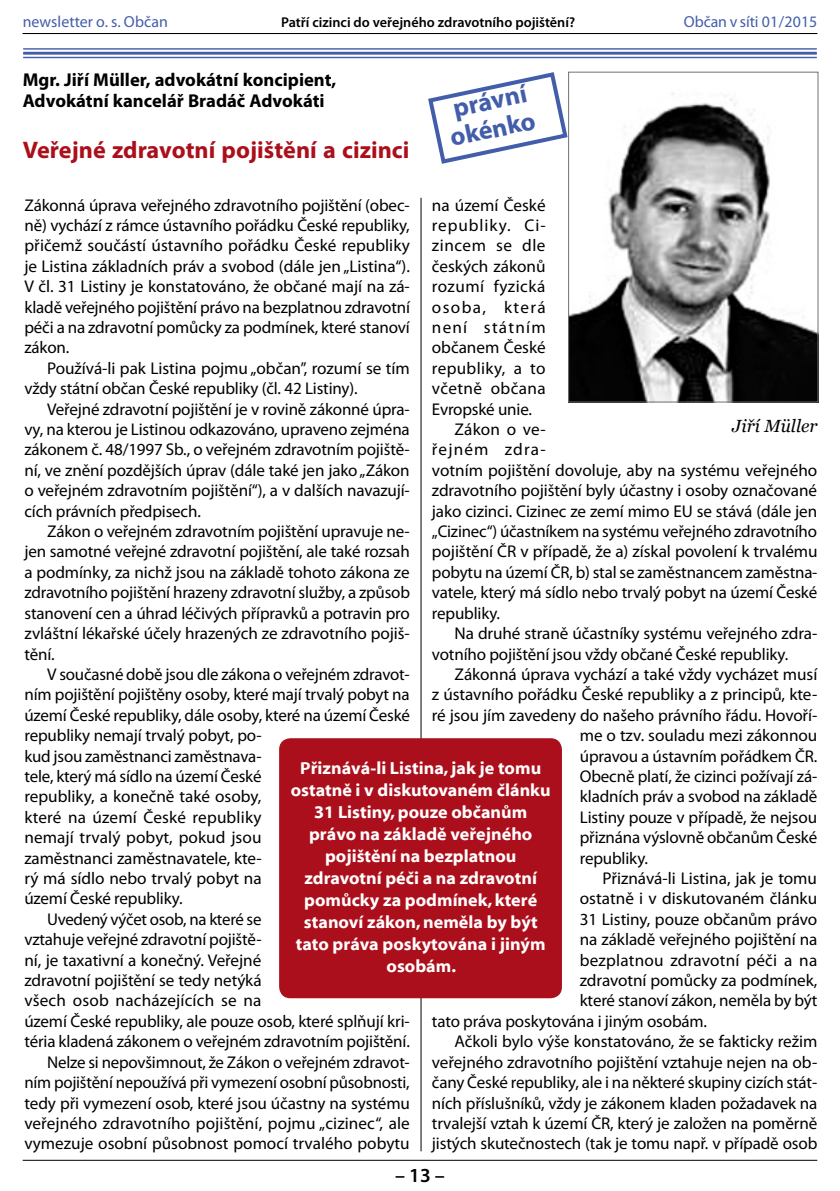
<style>
.page{position:relative;width:840px;height:1191px;background:#fff}
.page>*{position:absolute;margin:0;border:0;box-sizing:border-box;transform-origin:0 0}
.t1{font:700 26px/28px "Myriad Pro";color:#425daa;text-align:center}
.t2{font:700 24px "Myriad Pro";color:#ab0f1b}
.t3{font:600 20px "Myriad Pro";color:#000}
.t4{font:700 18.6px/20.8px "Myriad Pro";color:#000}
.t5{font:17.6px/22px "Myriad Bd Web";color:#fff;text-align:center}
.t6{font:italic 17.6px "Georgia";color:#000}
.t7{font:17px/20.4px "Myriad Pro";letter-spacing:-.01em;color:#000;text-align:justify}
.t8{font:17px "Myriad Pro";letter-spacing:.01em;color:#000}
.t9{font:17px "Myriad Pro";letter-spacing:.03em;color:#000}
.t10{font:17px "Myriad Pro";letter-spacing:.07em;color:#000}
.t11{font:17px "Myriad Pro";letter-spacing:.055em;color:#000}
.t12{font:17px "Myriad Pro";letter-spacing:.02em;color:#000}
.t13{font:17px "Myriad Pro";letter-spacing:.025em;color:#000}
.t14{font:17px "Myriad Pro";letter-spacing:.08em;color:#000}
.t15{font:16px "Myriad Pro";letter-spacing:.005em;color:#425daa}
.t16{font:600 14.2px "Myriad Pro";color:#000}
</style>
<div class="page">
<hr style="left:23px;top:1159px;width:793px;height:1px;background:#000">
<hr style="left:23px;top:33px;width:793px;height:1px;background:#000">
<hr style="left:420px;top:198px;width:1px;height:953px;background:#000">
<hr style="left:23px;top:48px;width:793px;height:2px;background:#425daa">
<hr style="left:23px;top:52px;width:793px;height:3px;background:#425daa">
<hr style="left:23px;top:57px;width:793px;height:1px;background:#425daa">
<svg style="left:428px;top:71px;width:141px;height:93px"></svg>
<img style="left:570px;top:93px;width:245px;height:307px">
<div style="left:568px;top:72px;width:249px;height:330px;border:1px solid #707172"></div>
<div style="left:279px;top:738px;width:282px;height:260px;background:#ab0f1b;border-radius:11px"></div>
<p class="t15" style="left:23px;top:12px;width:147px">newsletter o. s. Občan</p>
<p class="t16" style="left:281px;top:13px;width:295px">Patří cizinci do veřejného zdravotního pojištění?</p>
<p class="t15" style="left:683px;top:12px;width:135px">Občan v síti 01/2015</p>
<p class="t4" style="left:23px;top:69px;width:315px">Mgr. Jiří Müller, advokátní koncipient,<br>Advokátní kancelář Bradáč Advokáti</p>
<h2 class="t2" style="left:23px;top:134px;width:388px">Veřejné zdravotní pojištění a cizinci</h2>
<h1 class="t1" style="left:441px;top:96px;width:88px;rotate:-12deg">právní okénko</h1>
<p class="t7" style="left:431px;top:194px;width:115px">na území České</p>
<p class="t11" style="left:431px;top:215px;width:115px">republiky. Ci-</p>
<p class="t9" style="left:431px;top:235px;width:115px">zincem se dle</p>
<p class="t7" style="left:431px;top:256px;width:115px">českých zákonů</p>
<p class="t9" style="left:431px;top:276px;width:115px">rozumí fyzická</p>
<p class="t14" style="left:431px;top:296px;width:115px">osoba, která</p>
<p class="t10" style="left:431px;top:317px;width:115px">není státním</p>
<p class="t7" style="left:431px;top:337px;width:115px">občanem České</p>
<p class="t12" style="left:431px;top:358px;width:115px">republiky, a to</p>
<p class="t13" style="left:431px;top:378px;width:115px">včetně občana</p>
<p class="t7" style="left:431px;top:398px;width:102px">Evropské unie.</p>
<p class="t7" style="left:454px;top:419px;width:92px">Zákon o ve-</p>
<p class="t10" style="left:431px;top:439px;width:115px">řejném zdra-</p>
<p class="t7" style="left:431px;top:460px;width:386px">votním pojištění dovoluje, aby na systému veřejného</p>
<p class="t7" style="left:431px;top:480px;width:386px">zdravotního pojištění byly účastny i osoby označované</p>
<p class="t7" style="left:431px;top:500px;width:386px">jako cizinci. Cizinec ze zemí mimo EU se stává (dále jen</p>
<p class="t7" style="left:431px;top:521px;width:386px">„Cizinec“) účastníkem na systému veřejného zdravotního</p>
<p class="t7" style="left:431px;top:541px;width:387px">pojištění ČR v případě, že a) získal povolení k trvalému</p>
<p class="t7" style="left:431px;top:562px;width:386px">pobytu na území ČR, b) stal se zaměstnancem zaměstna-</p>
<p class="t7" style="left:431px;top:582px;width:386px">vatele, který má sídlo nebo trvalý pobyt na území České</p>
<p class="t7" style="left:431px;top:602px;width:70px">republiky.</p>
<p class="t7" style="left:454px;top:623px;width:364px">Na druhé straně účastníky systému veřejného zdra-</p>
<p class="t7" style="left:431px;top:643px;width:357px">votního pojištění jsou vždy občané České republiky.</p>
<p class="t7" style="left:454px;top:664px;width:364px">Zákonná úprava vychází a také vždy vycházet musí</p>
<p class="t7" style="left:431px;top:684px;width:386px">z ústavního pořádku České republiky a z principů, kte-</p>
<p class="t7" style="left:431px;top:704px;width:386px">ré jsou jím zavedeny do našeho právního řádu. Hovoří-</p>
<p class="t7" style="left:579px;top:725px;width:239px">me o tzv. souladu mezi zákonnou</p>
<p class="t7" style="left:579px;top:745px;width:239px">úpravou a ústavním pořádkem ČR.</p>
<p class="t7" style="left:579px;top:766px;width:239px">Obecně platí, že cizinci požívají zá-</p>
<p class="t7" style="left:579px;top:786px;width:239px">kladních práv a svobod na základě</p>
<p class="t7" style="left:579px;top:806px;width:239px">Listiny pouze v případě, že nejsou</p>
<p class="t7" style="left:579px;top:827px;width:239px">přiznána výslovně občanům České</p>
<p class="t7" style="left:579px;top:847px;width:70px">republiky.</p>
<p class="t7" style="left:602px;top:868px;width:216px">Přiznává-li Listina, jak je tomu</p>
<p class="t7" style="left:579px;top:888px;width:239px">ostatně i v diskutovaném článku</p>
<p class="t7" style="left:579px;top:908px;width:239px">31 Listiny, pouze občanům právo</p>
<p class="t7" style="left:579px;top:929px;width:239px">na základě veřejného pojištění na</p>
<p class="t8" style="left:579px;top:949px;width:239px">bezplatnou zdravotní péči a na</p>
<p class="t7" style="left:579px;top:970px;width:239px">zdravotní pomůcky za podmínek,</p>
<p class="t7" style="left:579px;top:990px;width:239px">které stanoví zákon, neměla by být</p>
<p class="t7" style="left:431px;top:1010px;width:276px">tato práva poskytována i jiným osobám.</p>
<p class="t7" style="left:454px;top:1031px;width:364px">Ačkoli bylo výše konstatováno, že se fakticky režim</p>
<p class="t7" style="left:431px;top:1051px;width:386px">veřejného zdravotního pojištění vztahuje nejen na ob-</p>
<p class="t7" style="left:431px;top:1072px;width:386px">čany České republiky, ale i na některé skupiny cizích stát-</p>
<p class="t7" style="left:431px;top:1092px;width:387px">ních příslušníků, vždy je zákonem kladen požadavek na</p>
<p class="t7" style="left:431px;top:1112px;width:386px">trvalejší vztah k území ČR, který je založen na poměrně</p>
<p class="t7" style="left:431px;top:1133px;width:387px">jistých skutečnostech (tak je tomu např. v případě osob</p>
<p class="t7" style="left:24px;top:194px;width:387px">Zákonná úprava veřejného zdravotního pojištění (obec&shy;ně) vychází z rámce ústavního pořádku České republiky, přičemž součástí ústavního pořádku České republiky je Listina základních práv a svobod (dále jen „Listina“).<br>V čl. 31 Listiny je konstatováno, že občané mají na zá&shy;kladě veřejného pojištění právo na bezplatnou zdravotní péči a na zdravotní pomůcky za podmínek, které stanoví zákon.</p>
<p class="t7" style="left:24px;top:358px;width:386px;text-indent:23px">Používá-li pak Listina pojmu „občan”, rozumí se tím vždy státní občan České republiky (čl. 42 Listiny).</p>
<p class="t7" style="left:24px;top:398px;width:386px;text-indent:23px">Veřejné zdravotní pojištění je v rovině zákonné úpra&shy;vy, na kterou je Listinou odkazováno, upraveno zejména zákonem č. 48/1997 Sb., o veřejném zdravotním pojiště&shy;ní, ve znění pozdějších úprav (dále také jen jako „Zákon o veřejném zdravotním pojištění“), a v dalších navazují&shy;cích právních předpisech.</p>
<p class="t7" style="left:24px;top:521px;width:387px;text-indent:23px">Zákon o veřejném zdravotním pojištění upravuje ne&shy;jen samotné veřejné zdravotní pojištění, ale také rozsah a podmínky, za nichž jsou na základě tohoto zákona ze zdravotního pojištění hrazeny zdravotní služby, a způsob stanovení cen a úhrad léčivých přípravků a potravin pro zvláštní lékařské účely hrazených ze zdravotního pojiš&shy;tění.</p>
<p class="t7" style="left:47px;top:664px;width:364px">V současné době jsou dle zákona o veřejném zdravot-</p>
<p class="t7" style="left:24px;top:684px;width:386px">ním pojištění pojištěny osoby, které mají trvalý pobyt na</p>
<p class="t7" style="left:24px;top:704px;width:387px">území České republiky, dále osoby, které na území České</p>
<p class="t7" style="left:24px;top:725px;width:238px">republiky nemají trvalý pobyt, po-</p>
<p class="t7" style="left:24px;top:745px;width:238px">kud jsou zaměstnanci zaměstnava-</p>
<p class="t7" style="left:24px;top:766px;width:238px">tele, který má sídlo na území České</p>
<p class="t7" style="left:24px;top:786px;width:238px">republiky, a konečně také osoby,</p>
<p class="t8" style="left:24px;top:806px;width:238px">které na území České republiky</p>
<p class="t7" style="left:24px;top:827px;width:238px">nemají trvalý pobyt, pokud jsou</p>
<p class="t7" style="left:24px;top:847px;width:238px">zaměstnanci zaměstnavatele, kte-</p>
<p class="t7" style="left:24px;top:868px;width:238px">rý má sídlo nebo trvalý pobyt na</p>
<p class="t7" style="left:24px;top:888px;width:159px">území České republiky.</p>
<p class="t7" style="left:47px;top:908px;width:216px">Uvedený výčet osob, na které se</p>
<p class="t7" style="left:24px;top:929px;width:238px">vztahuje veřejné zdravotní pojiště-</p>
<p class="t7" style="left:24px;top:949px;width:238px">ní, je taxativní a konečný. Veřejné</p>
<p class="t7" style="left:24px;top:970px;width:239px">zdravotní pojištění se tedy netýká</p>
<p class="t8" style="left:24px;top:990px;width:238px">všech osob nacházejících se na</p>
<p class="t7" style="left:24px;top:1010px;width:386px">území České republiky, ale pouze osob, které splňují kri-</p>
<p class="t7" style="left:24px;top:1031px;width:387px">téria kladená zákonem o veřejném zdravotním pojištění.</p>
<p class="t7" style="left:47px;top:1051px;width:364px">Nelze si nepovšimnout, že Zákon o veřejném zdravot-</p>
<p class="t7" style="left:24px;top:1072px;width:386px">ním pojištění nepoužívá při vymezení osobní působnosti,</p>
<p class="t7" style="left:24px;top:1092px;width:387px">tedy při vymezení osob, které jsou účastny na systému</p>
<p class="t7" style="left:24px;top:1112px;width:386px">veřejného zdravotního pojištění, pojmu „cizinec“, ale</p>
<p class="t7" style="left:24px;top:1133px;width:386px">vymezuje osobní působnost pomocí trvalého pobytu</p>
<p class="t6" style="left:731px;top:415px;width:87px">Jiří Müller</p>
<p class="t5" style="left:290px;top:757px;width:261px">Přiznává-li Listina, jak je tomu ostatně i v diskutovaném článku<br>31 Listiny, pouze občanům právo na základě veřejného pojištění na bezplatnou zdravotní péči a na zdravotní pomůcky za podmínek, které stanoví zákon, neměla by být tato práva poskytována i jiným osobám.</p>
<p class="t3" style="left:395px;top:1162px;width:51px">– 13 –</p>
</div>
